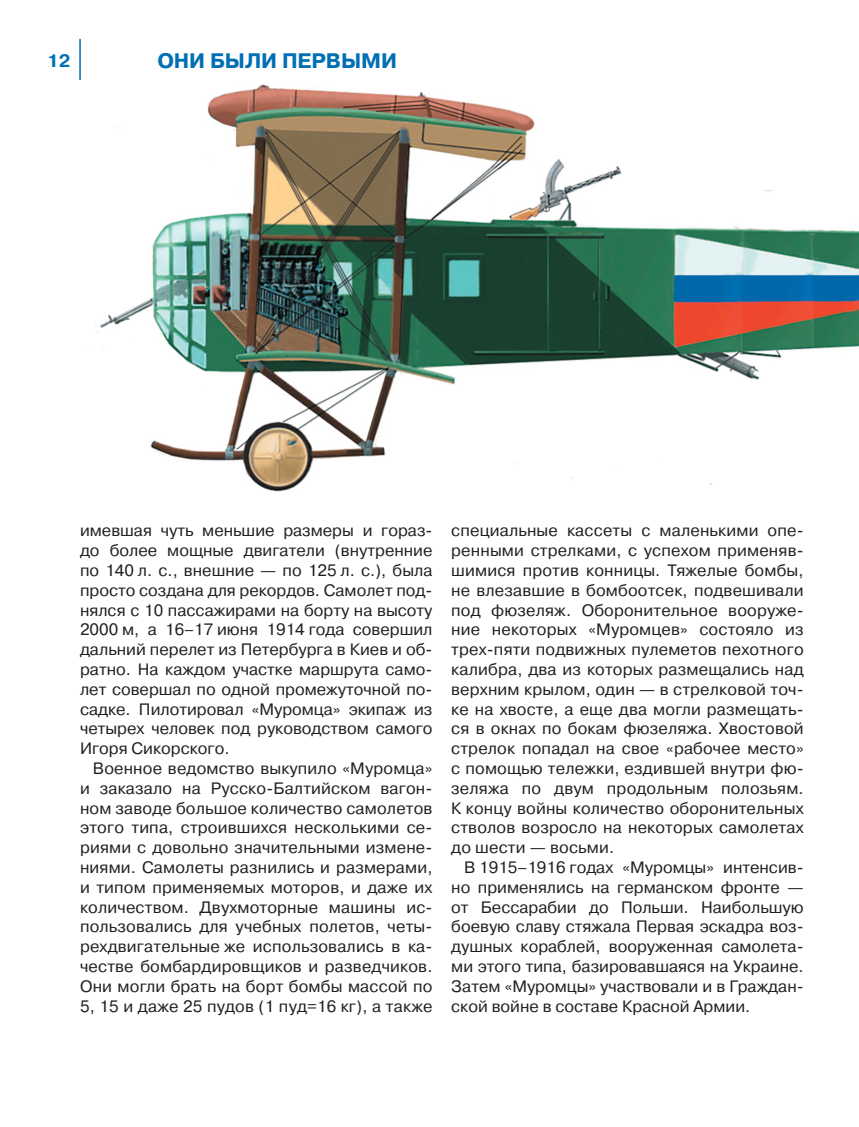
<style>
.page{position:relative;width:859px;height:1127px;background:#fff}
.page>*{position:absolute;margin:0;border:0;box-sizing:border-box;transform-origin:0 0}
.t1{font:700 21px "Pragmatica C";letter-spacing:-.005em;color:#006fb4}
.t2{font:700 18px "Pragmatica C";color:#006fb4}
.t3{font:16.5px/19.8px "Pragmatica C";color:#231f20;text-align:justify}
</style>
<div class="page">
<hr style="left:79px;top:39px;width:2px;height:41px;background:#006fb4">
<img style="left:95px;top:84px;width:764px;height:408px">
<p class="t2" style="left:47px;top:54px;width:25px">12</p>
<p class="t1" style="left:157px;top:49px;width:241px">ОНИ БЫЛИ ПЕРВЫМИ</p>
<p class="t3" style="left:80px;top:522px;width:354px">имевшая чуть меньшие размеры и гораз&shy;до более мощные двигатели (внутренние по 140 л. с., внешние — по 125 л. с.), была просто создана для рекордов. Самолет под&shy;нялся с 10 пассажирами на борту на высоту 2000 м, а 16–17 июня 1914 года совершил дальний перелет из Петербурга в Киев и об&shy;ратно. На каждом участке маршрута само&shy;лет совершал по одной промежуточной по&shy;садке. Пилотировал «Муромца» экипаж из четырех человек под руководством самого Игоря Сикорского.</p>
<p class="t3" style="left:80px;top:759px;width:354px;text-indent:13px">Военное ведомство выкупило «Муромца» и заказало на Русско-Балтийском вагон&shy;ном заводе большое количество самолетов этого типа, строившихся несколькими се&shy;риями с довольно значительными измене&shy;ниями. Самолеты разнились и размерами, и типом применяемых моторов, и даже их количеством. Двухмоторные машины ис&shy;пользовались для учебных полетов, четы&shy;рехдвигательные же использовались в ка&shy;честве бомбардировщиков и разведчиков.<br>Они могли брать на борт бомбы массой по 5, 15 и даже 25 пудов (1 пуд=16 кг), а также</p>
<p class="t3" style="left:451px;top:522px;width:354px">специальные кассеты с маленькими опе&shy;ренными стрелками, с успехом применяв&shy;шимися против конницы. Тяжелые бомбы, не влезавшие в бомбоотсек, подвешивали под фюзеляж. Оборонительное вооруже&shy;ние некоторых «Муромцев» состояло из трех-пяти подвижных пулеметов пехотного калибра, два из которых размещались над верхним крылом, один — в стрелковой точ&shy;ке на хвосте, а еще два могли размещать&shy;ся в окнах по бокам фюзеляжа. Хвостовой стрелок попадал на свое «рабочее место» с помощью тележки, ездившей внутри фю&shy;зеляжа по двум продольным полозьям.<br>К концу войны количество оборонительных стволов возросло на некоторых самолетах до шести — восьми.</p>
<p class="t3" style="left:451px;top:858px;width:354px;text-indent:13px">В 1915–1916 годах «Муромцы» интенсив&shy;но применялись на германском фронте — от Бессарабии до Польши. Наибольшую боевую славу стяжала Первая эскадра воз&shy;душных кораблей, вооруженная самолета&shy;ми этого типа, базировавшаяся на Украине.<br>Затем «Муромцы» участвовали и в Граждан&shy;ской войне в составе Красной Армии.</p>
</div>
